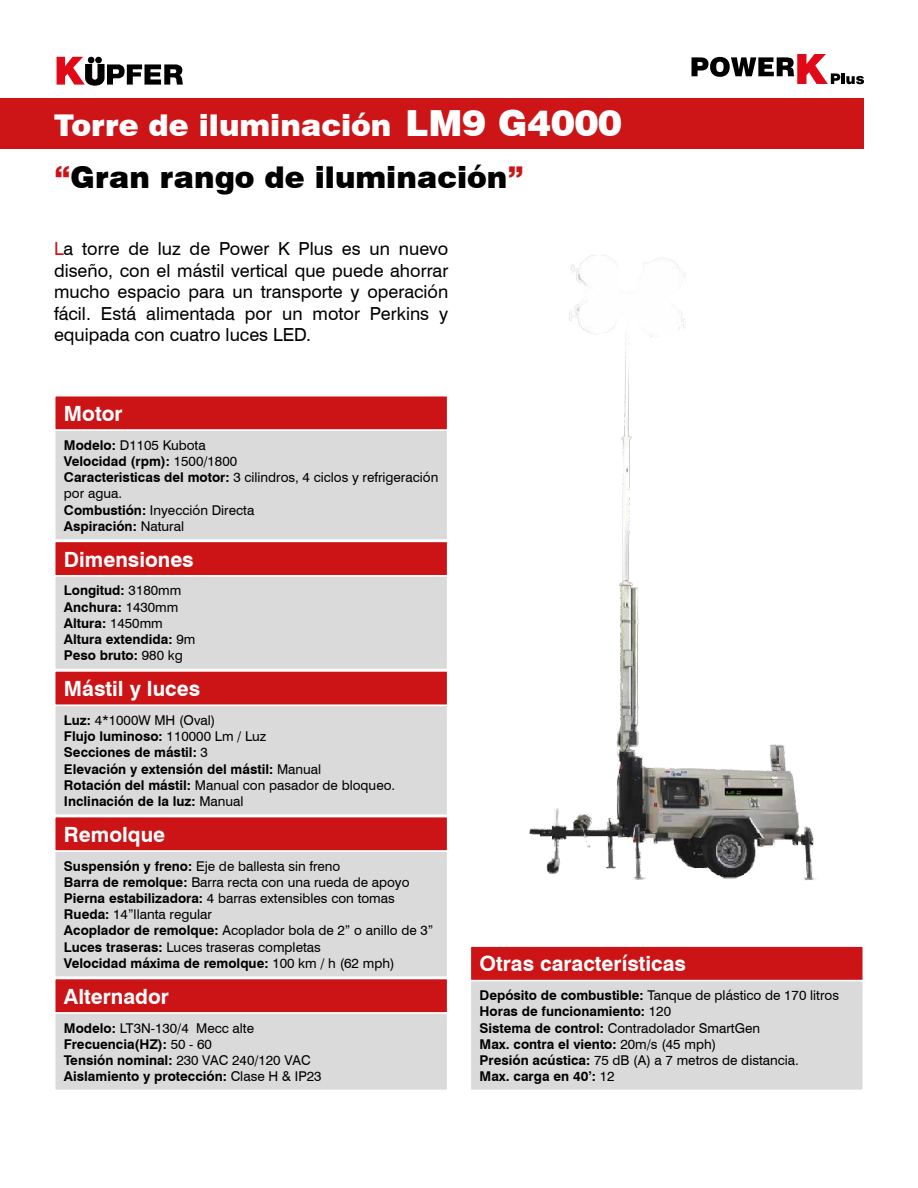
<style>
.page{position:relative;width:918px;height:1188px;background:#fff}
.page>*{position:absolute;margin:0;border:0;box-sizing:border-box;transform-origin:0 0}
.t1{font:900 30px "Swiss 721 BT";color:#fff}
.t2{font:900 30px "Swiss 721 BT";color:#000}
.t3{font:700 21px "Swiss 721 BT";color:#fff}
.t4{font:18px/21.6px "Swiss 721 BT";color:#000;text-align:justify}
.t5{font:700 13.5px/16.2px "Swiss 721 BT";color:#000}
.t6{font:13.5px/16.2px "Swiss 721 BT";color:#000}
.s1{font-size:36px}
.s2{color:#cc1417}
.s3{font-weight:700}
.s4{font-weight:400}
</style>
<div class="page">
<div style="left:0;top:98px;width:864px;height:51px;background:#cd1417"></div>
<svg style="left:57px;top:57px;width:126px;height:28px"></svg>
<svg style="left:692px;top:54px;width:172px;height:30px"></svg>
<div style="left:55px;top:541px;width:393px;height:35px;background:#cc1417"></div>
<div style="left:54px;top:541px;width:394px;height:36px;border:1px solid #fff"></div>
<div style="left:55px;top:396px;width:393px;height:34px;background:#cc1417"></div>
<div style="left:54px;top:395px;width:394px;height:36px;border:1px solid #fff"></div>
<div style="left:55px;top:671px;width:393px;height:34px;background:#cc1417"></div>
<div style="left:54px;top:670px;width:394px;height:36px;border:1px solid #fff"></div>
<div style="left:470px;top:946px;width:393px;height:35px;background:#cc1417"></div>
<div style="left:470px;top:945px;width:394px;height:36px;border:1px solid #fff"></div>
<div style="left:55px;top:817px;width:393px;height:34px;background:#cc1417"></div>
<div style="left:54px;top:816px;width:394px;height:36px;border:1px solid #fff"></div>
<div style="left:55px;top:979px;width:393px;height:34px;background:#cc1417"></div>
<div style="left:54px;top:978px;width:394px;height:36px;border:1px solid #fff"></div>
<div style="left:55px;top:576px;width:393px;height:93px;background:#dadada"></div>
<div style="left:54px;top:575px;width:394px;height:95px;border:1px solid #fff"></div>
<div style="left:55px;top:430px;width:393px;height:110px;background:#dadada"></div>
<div style="left:54px;top:430px;width:394px;height:111px;border:1px solid #fff"></div>
<div style="left:55px;top:705px;width:393px;height:110px;background:#dadada"></div>
<div style="left:54px;top:705px;width:394px;height:111px;border:1px solid #fff"></div>
<div style="left:470px;top:981px;width:393px;height:109px;background:#dadada"></div>
<div style="left:470px;top:980px;width:394px;height:111px;border:1px solid #fff"></div>
<div style="left:55px;top:851px;width:393px;height:126px;background:#dadada"></div>
<div style="left:54px;top:850px;width:394px;height:128px;border:1px solid #fff"></div>
<div style="left:55px;top:1013px;width:393px;height:77px;background:#dadada"></div>
<div style="left:54px;top:1012px;width:394px;height:79px;border:1px solid #fff"></div>
<img style="left:529px;top:255px;width:287px;height:626px">
<h1 class="t1" style="left:54px;top:108px;width:569px">Torre de iluminación <span class="s1">LM9 G4000</span></h1>
<h1 class="t2" style="left:54px;top:159px;width:472px"><span class="s2">“</span>Gran rango de iluminación<span class="s2">”</span></h1>
<h3 class="t4" style="left:54px;top:238px;width:396px"><span class="s2">L</span>a torre de luz de Power K Plus es un nuevo diseño, con el mástil vertical que puede ahorrar mucho espacio para un transporte y operación fácil. Está alimentada por un motor Perkins y equipada con cuatro luces LED.</h3>
<h2 class="t3" style="left:64px;top:401px;width:60px">Motor</h2>
<p class="t6" style="left:64px;top:437px;width:376px"><span class="s3">Modelo:</span> D1105 Kubota<br><span class="s3">Velocidad (rpm):</span> 1500/1800<br><span class="s3">Caracteristicas del motor:</span> 3 cilindros, 4 ciclos y refrigeración por agua.<br><span class="s3">Combustión:</span> Inyección Directa<br><span class="s3">Aspiración:</span> Natural</p>
<h2 class="t3" style="left:64px;top:546px;width:131px">Dimensiones</h2>
<p class="t5" style="left:64px;top:582px;width:133px">Longitud: <span class="s4">3180mm<br></span>Anchura: <span class="s4">1430mm<br></span>Altura: <span class="s4">1450mm<br></span>Altura extendida: <span class="s4">9m<br></span>Peso bruto: <span class="s4">980 kg</span></p>
<h2 class="t3" style="left:64px;top:676px;width:138px">Mástil y luces</h2>
<p class="t5" style="left:64px;top:712px;width:333px">Luz: <span class="s4">4*1000W MH (Oval)<br></span>Flujo luminoso: <span class="s4">110000 Lm / Luz<br></span>Secciones de mástil: <span class="s4">3<br></span>Elevación y extensión del mástil: <span class="s4">Manual<br></span>Rotación del mástil: <span class="s4">Manual con pasador de bloqueo.<br></span>Inclinación de la luz: <span class="s4">Manual</span></p>
<h2 class="t3" style="left:64px;top:822px;width:103px">Remolque</h2>
<p class="t6" style="left:64px;top:858px;width:371px"><span class="s3">Suspensión y freno:</span> Eje de ballesta sin freno<br><span class="s3">Barra de remolque:</span> Barra recta con una rueda de apoyo <span class="s3">Pierna estabilizadora:</span> 4 barras extensibles con tomas <span class="s3">Rueda:</span> 14”llanta regular<br><span class="s3">Acoplador de remolque:</span> Acoplador bola de 2” o anillo de 3” <span class="s3">Luces traseras:</span> Luces traseras completas<br><span class="s3">Velocidad máxima de remolque:</span> 100 km / h (62 mph)</p>
<h2 class="t3" style="left:64px;top:984px;width:106px">Alternador</h2>
<p class="t5" style="left:64px;top:1020px;width:259px">Modelo: <span class="s4">LT3N-130/4 Mecc alte<br></span>Frecuencia(HZ): <span class="s4">50 - 60<br></span>Tensión nominal: <span class="s4">230 VAC 240/120 VAC<br></span>Aislamiento y protección: <span class="s4">Clase H &amp; IP23</span></p>
<h2 class="t3" style="left:480px;top:951px;width:208px">Otras características</h2>
<p class="t5" style="left:480px;top:987px;width:361px">Depósito de combustible: <span class="s4">Tanque de plástico de 170 litros </span>Horas de funcionamiento: <span class="s4">120<br></span>Sistema de control: <span class="s4">Contradolador SmartGen<br></span>Max. contra el viento: <span class="s4">20m/s (45 mph)<br></span>Presión acústica: <span class="s4">75 dB (A) a 7 metros de distancia.<br></span>Max. carga en 40’: <span class="s4">12</span></p>
</div>
